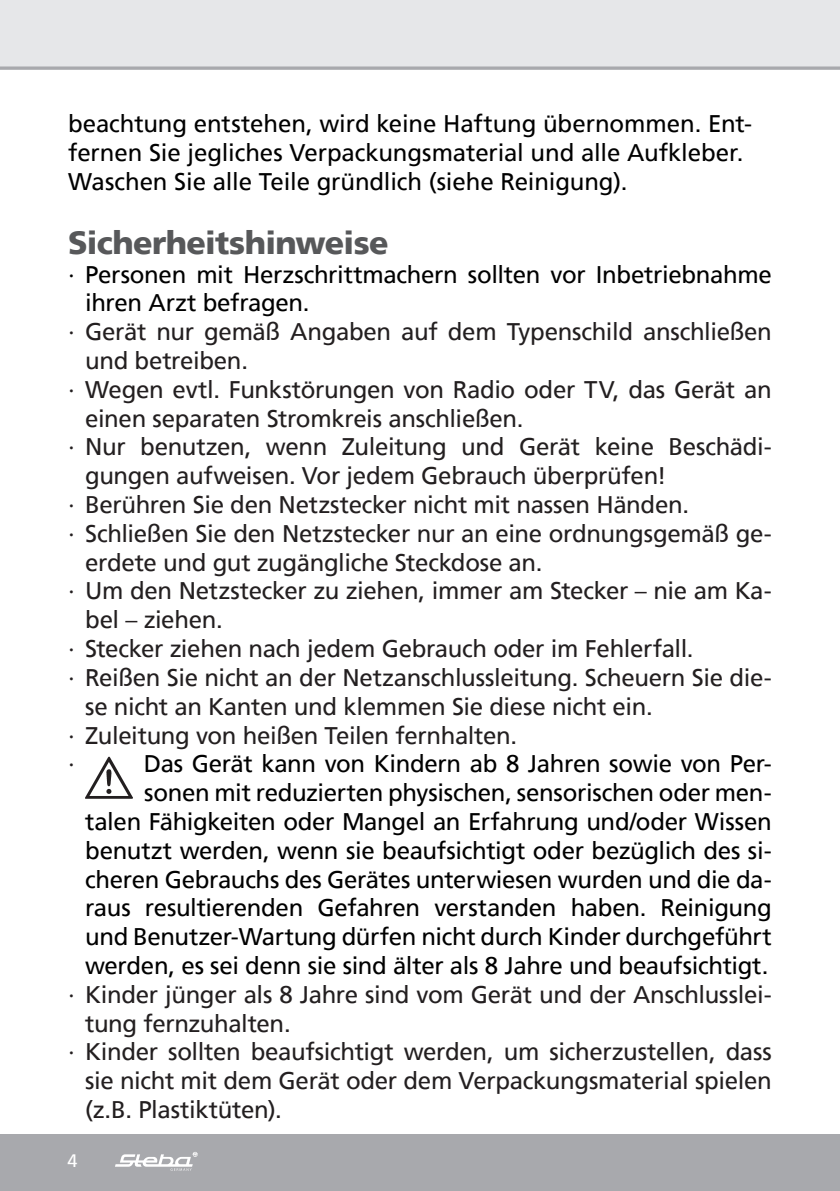
<style>
.page{position:relative;width:840px;height:1191px;background:#fff}
.page>*{position:absolute;margin:0;border:0;box-sizing:border-box;transform-origin:0 0}
.t1{font:900 32px "Frutiger";letter-spacing:-.02em;color:#57585a}
.t2{font:24px "Frutiger";letter-spacing:-.015em;color:#231f20}
.t3{font:24px/28.8px "Frutiger";letter-spacing:-.015em;color:#000}
.t4{font:18px "Frutiger";color:#fff}
</style>
<div class="page">
<div style="left:0;top:0;width:839px;height:68px;background:#e6e7e9"></div>
<hr style="left:839px;top:1134px;width:1px;height:57px;background:#a8a9ad">
<div style="left:0;top:1134px;width:839px;height:57px;background:#a8a9ad"></div>
<svg style="left:115px;top:1152px;width:82px;height:18px"></svg>
<svg style="left:0;top:66px;width:839px;height:4px;background:#b3b4b8"></svg>
<img style="left:85px;top:756px;width:48px;height:43px">
<p class="t3" style="left:68px;top:109px;width:685px">beachtung entstehen, wird keine Haftung übernommen. Ent&shy;fernen Sie jegliches Verpackungsmaterial und alle Aufkleber.<br>Waschen Sie alle Teile gründlich (siehe Reinigung).</p>
<h1 class="t1" style="left:68px;top:223px;width:322px">Sicherheitshinweise</h1>
<p class="t3" style="left:85px;top:260px;width:687px;text-indent:-17px">∙ Personen mit Herzschrittmachern sollten vor Inbetriebnahme ihren Arzt befragen.</p>
<p class="t2" style="left:68px;top:318px;width:705px">∙ Gerät nur gemäß Angaben auf dem Typenschild anschließen</p>
<p class="t2" style="left:85px;top:346px;width:164px">und betreiben.</p>
<p class="t2" style="left:68px;top:375px;width:704px">∙ Wegen evtl. Funkstörungen von Radio oder TV, das Gerät an</p>
<p class="t2" style="left:85px;top:404px;width:439px">einen separaten Stromkreis anschließen.</p>
<p class="t2" style="left:68px;top:433px;width:705px">∙ Nur benutzen, wenn Zuleitung und Gerät keine Beschädi-</p>
<p class="t2" style="left:85px;top:462px;width:582px">gungen aufweisen. Vor jedem Gebrauch überprüfen!</p>
<p class="t2" style="left:68px;top:490px;width:622px">∙ Berühren Sie den Netzstecker nicht mit nassen Händen.</p>
<p class="t2" style="left:68px;top:519px;width:705px">∙ Schließen Sie den Netzstecker nur an eine ordnungsgemäß ge-</p>
<p class="t2" style="left:85px;top:548px;width:458px">erdete und gut zugängliche Steckdose an.</p>
<p class="t2" style="left:68px;top:577px;width:705px">∙ Um den Netzstecker zu ziehen, immer am Stecker – nie am Ka-</p>
<p class="t2" style="left:85px;top:606px;width:139px">bel – ziehen.</p>
<p class="t2" style="left:68px;top:634px;width:626px">∙ Stecker ziehen nach jedem Gebrauch oder im Fehlerfall.</p>
<p class="t2" style="left:68px;top:663px;width:705px">∙ Reißen Sie nicht an der Netzanschlussleitung. Scheuern Sie die-</p>
<p class="t2" style="left:85px;top:692px;width:569px">se nicht an Kanten und klemmen Sie diese nicht ein.</p>
<p class="t2" style="left:68px;top:721px;width:450px">∙ Zuleitung von heißen Teilen fernhalten.</p>
<p class="t2" style="left:68px;top:750px;width:8px">∙</p>
<p class="t3" style="left:85px;top:749px;width:687px;text-align:right">Das Gerät kann von Kindern ab 8 Jahren sowie von Per&shy;sonen mit reduzierten physischen, sensorischen oder men&shy;talen Fähigkeiten oder Mangel an Erfahrung und/oder Wissen benutzt werden, wenn sie beaufsichtigt oder bezüglich des si&shy;cheren Gebrauchs des Gerätes unterwiesen wurden und die da&shy;raus resultierenden Gefahren verstanden haben. Reinigung und Benutzer-Wartung dürfen nicht durch Kinder durchgeführt werden, es sei denn sie sind älter als 8 Jahre und beaufsichtigt.</p>
<p class="t2" style="left:68px;top:980px;width:705px">∙ Kinder jünger als 8 Jahre sind vom Gerät und der Anschlusslei-</p>
<p class="t2" style="left:85px;top:1009px;width:207px">tung fernzuhalten.</p>
<p class="t2" style="left:68px;top:1038px;width:704px">∙ Kinder sollten beaufsichtigt werden, um sicherzustellen, dass</p>
<p class="t2" style="left:85px;top:1066px;width:687px">sie nicht mit dem Gerät oder dem Verpackungsmaterial spielen</p>
<p class="t2" style="left:85px;top:1095px;width:198px">(z.B. Plastiktüten).</p>
<p class="t4" style="left:67px;top:1149px;width:12px">4</p>
</div>
